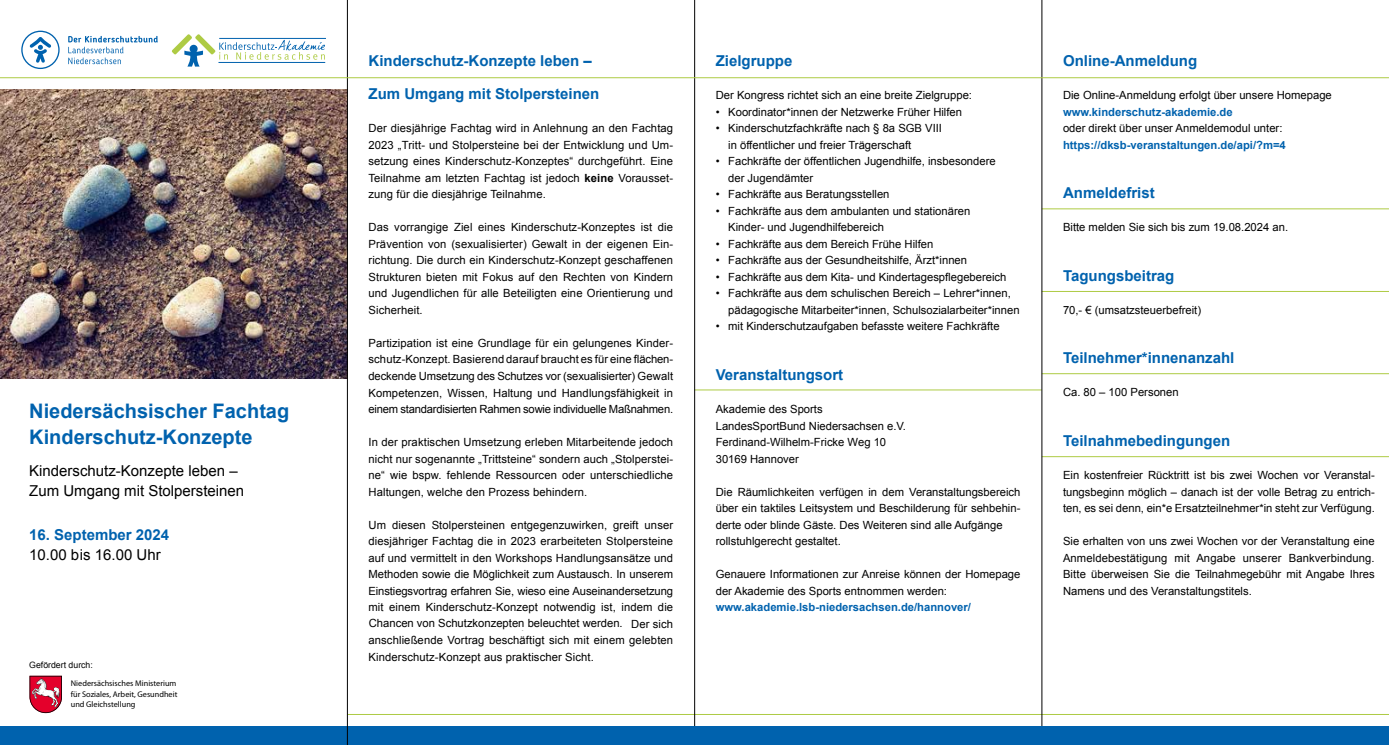
<style>
.page{position:relative;width:1389px;height:745px;background:#fff}
.page>*{position:absolute;margin:0;border:0;box-sizing:border-box;transform-origin:0 0}
.t1{font:700 20px/26.2px "Arial";color:#0062ae}
.t2{font:700 15px "Arial";color:#0062ae}
.t3{font:15px/20px "Arial";color:#000}
.t4{font:11.25px/16.5px "Arial";color:#000;text-align:justify}
.t5{font:700 11.25px "Arial";color:#0062ae}
.t6{font:8.75px "Arial";color:#000}
.t7{font:8.25px/10.4px "Myriad Pro";color:#000;text-align:justify}
.s1{font-weight:700}
</style>
<div class="page">
<svg style="left:30px;top:675px;width:32px;height:37px"></svg>
<hr style="left:348px;top:713px;width:1041px;height:1px;background:#aecb44">
<hr style="left:694px;top:389px;width:348px;height:1px;background:#aecb44">
<hr style="left:1042px;top:208px;width:347px;height:1px;background:#aecb44">
<hr style="left:1042px;top:291px;width:347px;height:1px;background:#aecb44">
<hr style="left:1042px;top:373px;width:347px;height:1px;background:#aecb44">
<hr style="left:1042px;top:456px;width:347px;height:1px;background:#aecb44">
<hr style="left:694px;top:0;width:1px;height:744px;background:#000">
<hr style="left:1042px;top:0;width:1px;height:744px;background:#000">
<img style="left:0;top:88px;width:347px;height:291px">
<div style="left:0;top:726px;width:1389px;height:18px;background:#0062ae"></div>
<svg style="left:171px;top:34px;width:154px;height:33px"></svg>
<hr style="left:218px;top:62px;width:107px;height:1px;background:#0062ae">
<hr style="left:219px;top:38px;width:107px;height:1px;background:#0062ae">
<svg style="left:21px;top:31px;width:39px;height:38px"></svg>
<svg style="left:68px;top:36px;width:90px;height:28px"></svg>
<hr style="left:347px;top:0;width:1px;height:744px;background:#000">
<hr style="left:0;top:77px;width:1389px;height:1px;background:#aecb44">
<h1 class="t1" style="left:29px;top:398px;width:262px">Niedersächsischer Fachtag<br>Kinderschutz-Konzepte</h1>
<h2 class="t3" style="left:29px;top:460px;width:217px">Kinderschutz-Konzepte leben –<br>Zum Umgang mit Stolpersteinen</h2>
<h2 class="t2" style="left:29px;top:524px;width:142px">16. September 2024</h2>
<h2 class="t3" style="left:29px;top:544px;width:133px">10.00 bis 16.00 Uhr</h2>
<p class="t6" style="left:29px;top:658px;width:65px">Gefördert durch:</p>
<p class="t7" style="left:71px;top:678px;width:108px">Niedersächsisches Ministerium für Soziales, Arbeit, Gesundheit und Gleichstellung</p>
<h2 class="t2" style="left:369px;top:51px;width:225px">Kinderschutz-Konzepte leben –</h2>
<h2 class="t2" style="left:369px;top:84px;width:232px">Zum Umgang mit Stolpersteinen</h2>
<p class="t4" style="left:369px;top:120px;width:306px">Der diesjährige Fachtag wird in Anlehnung an den Fachtag 2023 „Tritt- und Stolpersteine bei der Entwicklung und Um&shy;setzung eines Kinderschutz-Konzeptes“ durchgeführt. Eine Teilnahme am letzten Fachtag ist jedoch <span class="s1">keine</span> Vorausset&shy;zung für die diesjährige Teilnahme.</p>
<p class="t4" style="left:369px;top:219px;width:306px">Das vorrangige Ziel eines Kinderschutz-Konzeptes ist die Prävention von (sexualisierter) Gewalt in der eigenen Ein&shy;richtung. Die durch ein Kinderschutz-Konzept geschaffenen Strukturen bieten mit Fokus auf den Rechten von Kindern und Jugendlichen für alle Beteiligten eine Orientierung und Sicherheit.</p>
<p class="t4" style="left:369px;top:334px;width:306px">Partizipation ist eine Grundlage für ein gelungenes Kinder&shy;schutz-Konzept. Basierend darauf braucht es für eine flächen&shy;deckende Umsetzung des Schutzes vor (sexualisierter) Gewalt Kompetenzen, Wissen, Haltung und Handlungsfähigkeit in einem standardisierten Rahmen sowie individuelle Maßnahmen.</p>
<p class="t4" style="left:369px;top:433px;width:306px">In der praktischen Umsetzung erleben Mitarbeitende jedoch nicht nur sogenannte „Trittsteine“ sondern auch „Stolperstei&shy;ne“ wie bspw. fehlende Ressourcen oder unterschiedliche Haltungen, welche den Prozess behindern.</p>
<p class="t4" style="left:369px;top:516px;width:306px">Um diesen Stolpersteinen entgegenzuwirken, greift unser diesjähriger Fachtag die in 2023 erarbeiteten Stolpersteine auf und vermittelt in den Workshops Handlungsansätze und Methoden sowie die Möglichkeit zum Austausch. In unserem Einstiegsvortrag erfahren Sie, wieso eine Auseinandersetzung mit einem Kinderschutz-Konzept notwendig ist, indem die Wirksamkeit von Schutzkonzepten beleucht t wird. Der sich anschließende Vortrag beschäftigt sich mit einem gelebten Kinderschutz-Konzept aus praktischer Sicht.</p>
<p class="t4" style="left:369px;top:615px;width:255px">Chancen von Schutzkonzepten beleuchtet werden.</p>
<h2 class="t2" style="left:716px;top:51px;width:78px">Zielgruppe</h2>
<p class="t4" style="left:716px;top:87px;width:258px">Der Kongress richtet sich an eine breite Zielgruppe:</p>
<p class="t4" style="left:716px;top:103px;width:248px">• Koordinator*innen der Netzwerke Früher Hilfen</p>
<p class="t4" style="left:728px;top:120px;width:215px;text-indent:-12px">• Kinderschutzfachkräfte nach § 8a SGB VIII in öffentlicher und freier Trägerschaft</p>
<p class="t4" style="left:728px;top:153px;width:269px;text-indent:-12px">• Fachkräfte der öffentlichen Jugendhilfe, insbesondere der Jugendämter</p>
<p class="t4" style="left:716px;top:186px;width:175px">• Fachkräfte aus Beratungsstellen</p>
<p class="t4" style="left:728px;top:202px;width:243px;text-indent:-12px">• Fachkräfte aus dem ambulanten und stationären<br>Kinder- und Jugendhilfebereich</p>
<p class="t4" style="left:716px;top:235px;width:219px">• Fachkräfte aus dem Bereich Frühe Hilfen</p>
<p class="t4" style="left:716px;top:252px;width:253px">• Fachkräfte aus der Gesundheitshilfe, Ärzt*innen</p>
<p class="t4" style="left:716px;top:268px;width:292px">• Fachkräfte aus dem Kita- und Kindertagespflegebereich</p>
<p class="t4" style="left:728px;top:285px;width:293px;text-indent:-12px">• Fachkräfte aus dem schulischen Bereich – Lehrer*innen, pädagogische Mitarbeiter*innen, Schulsozialarbeiter*innen</p>
<p class="t4" style="left:716px;top:318px;width:285px">• mit Kinderschutzaufgaben befasste weitere Fachkräfte</p>
<h2 class="t2" style="left:716px;top:364px;width:129px">Veranstaltungsort</h2>
<p class="t4" style="left:716px;top:400px;width:192px;text-align:left">Akademie des Sports<br>LandesSportBund Niedersachsen e.V.<br>Ferdinand-Wilhelm-Fricke Weg 10<br>30169 Hannover</p>
<p class="t4" style="left:716px;top:483px;width:306px;text-align:left">Die Räumlichkeiten verfügen in dem Veranstaltungsbereich über ein taktiles Leitsystem und Beschilderung für sehbehin&shy;derte oder blinde Gäste. Des Weiteren sind alle Aufgänge rollstuhlgerecht gestaltet.</p>
<p class="t4" style="left:716px;top:565px;width:306px">Genauere Informationen zur Anreise können der Homepage der Akademie des Sports entnommen werden:</p>
<p class="t5" style="left:716px;top:599px;width:257px">www.akademie.lsb-niedersachsen.de/hannover/</p>
<h2 class="t2" style="left:1063px;top:51px;width:136px">Online-Anmeldung</h2>
<p class="t4" style="left:1063px;top:87px;width:270px">Die Online-Anmeldung erfolgt über unsere Homepage</p>
<p class="t5" style="left:1063px;top:104px;width:171px">www.kinderschutz-akademie.de</p>
<p class="t4" style="left:1063px;top:120px;width:221px">oder direkt über unser Anmeldemodul unter:</p>
<p class="t5" style="left:1063px;top:137px;width:224px">https://dksb-veranstaltungen.de/api/?m=4</p>
<h2 class="t2" style="left:1063px;top:183px;width:93px">Anmeldefrist</h2>
<p class="t4" style="left:1063px;top:219px;width:227px">Bitte melden Sie sich bis zum 19.08.2024 an.</p>
<h2 class="t2" style="left:1063px;top:265px;width:113px">Tagungsbeitrag</h2>
<p class="t4" style="left:1063px;top:301px;width:140px">70,- € (umsatzsteuerbefreit)</p>
<h2 class="t2" style="left:1063px;top:348px;width:173px">Teilnehmer*innenanzahl</h2>
<p class="t4" style="left:1063px;top:384px;width:117px">Ca. 80 – 100 Personen</p>
<h2 class="t2" style="left:1063px;top:430px;width:169px">Teilnahmebedingungen</h2>
<p class="t4" style="left:1063px;top:466px;width:313px">Ein kostenfreier Rücktritt ist bis zwei Wochen vor Veranstal&shy;tungsbeginn möglich – danach ist der volle Betrag zu entrich&shy;ten, es sei denn, ein*e Ersatzteilnehmer*in steht zur Verfügung.</p>
<p class="t4" style="left:1063px;top:532px;width:313px">Sie erhalten von uns zwei Wochen vor der Veranstaltung eine Anmeldebestätigung mit Angabe unserer Bankverbindung.<br>Bitte überweisen Sie die Teilnahmegebühr mit Angabe Ihres Namens und des Veranstaltungstitels.</p>
</div>
